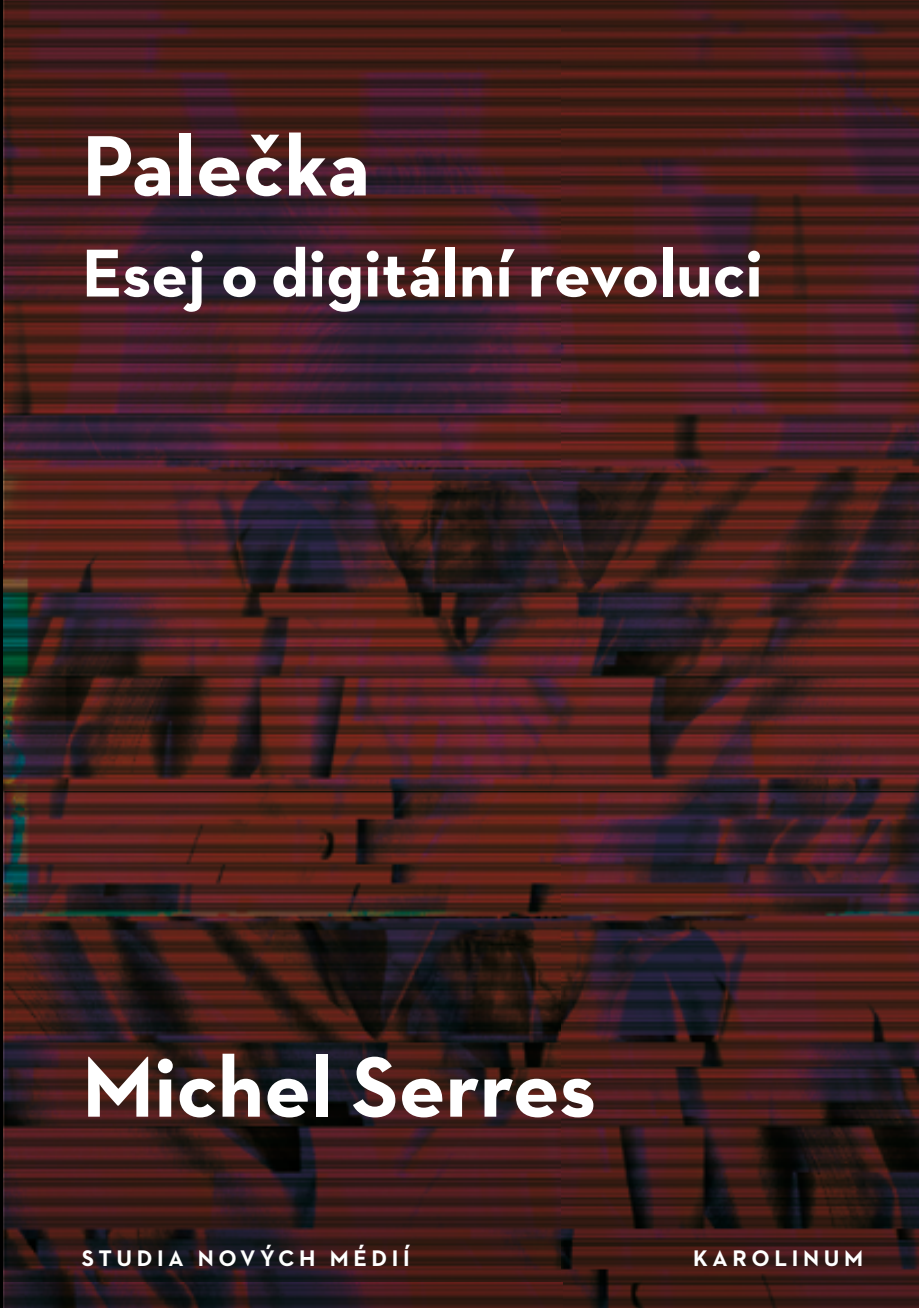
<style>
.page{position:relative;width:919px;height:1308px;background:#fff}
.page>*{position:absolute;margin:0;border:0;box-sizing:border-box;transform-origin:0 0}
.t1{font:700 87.3px "Neutraface 2 Text";color:#fff}
.t2{font:700 68.85px "Neutraface 2 Text";color:#fff}
.t3{font:700 22.95px "Neutraface 2 Text";letter-spacing:.2em;color:#fff}
</style>
<div class="page">
<svg style="left:0;top:0;width:4px;height:1307px;background:#140d0c"></svg>
<img style="left:4px;top:0;width:914px;height:1307px">
<img style="left:4px;top:1282px;width:558px;height:25px">
<img style="left:4px;top:481px;width:558px;height:82px">
<h1 class="t1" style="left:82px;top:110px;width:289px">Palečka</h1>
<h2 class="t2" style="left:82px;top:229px;width:682px">Esej o digitální revoluci</h2>
<h1 class="t1" style="left:82px;top:1031px;width:515px">Michel Serres</h1>
<p class="t3" style="left:82px;top:1243px;width:329px">STUDIA NOVÝCH MÉDIÍ</p>
<p class="t3" style="left:693px;top:1243px;width:171px">KAROLINUM</p>
</div>
